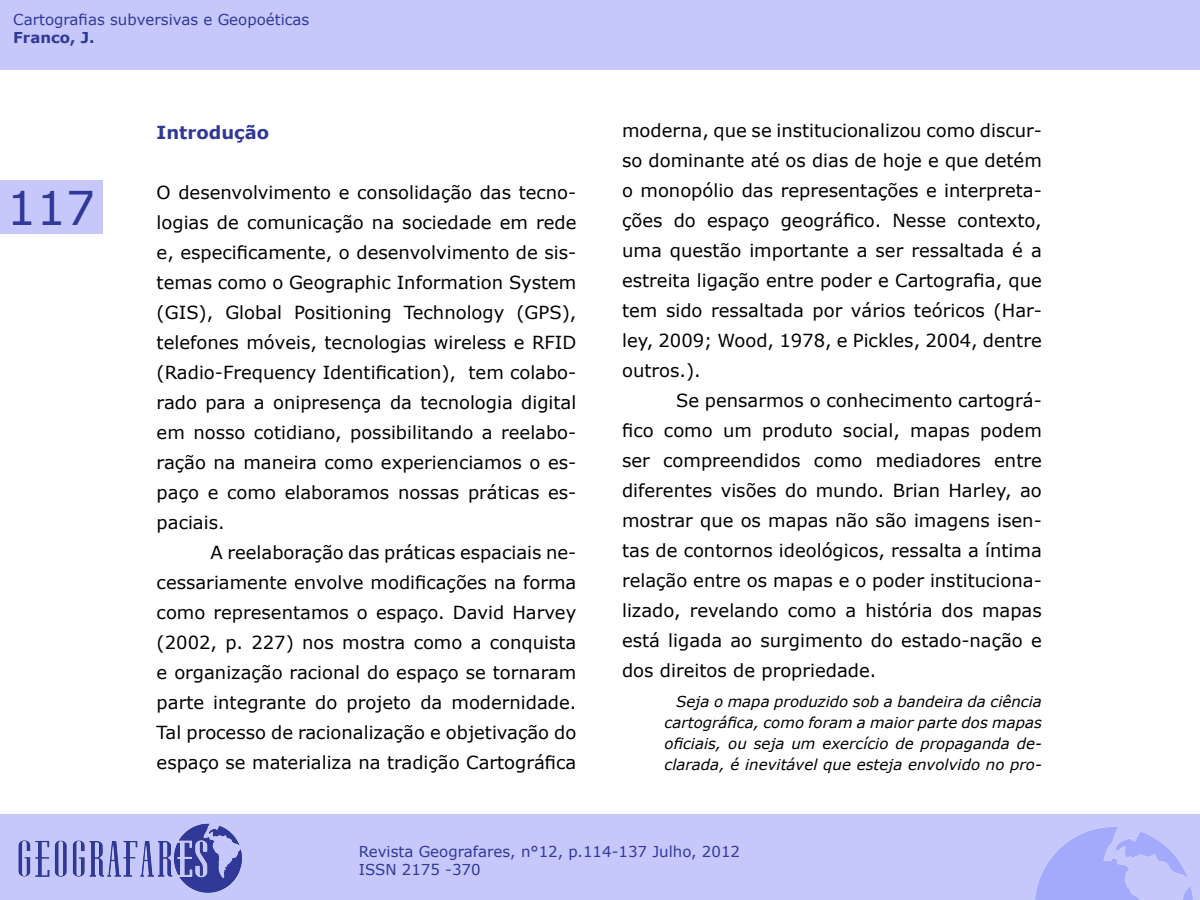
<style>
.page{position:relative;width:1200px;height:900px;background:#fff}
.page>*{position:absolute;margin:0;border:0;box-sizing:border-box;transform-origin:0 0}
.t1{font:46.5px "Verdana";color:#303898}
.t2{font:18px/30px "Verdana";color:#000;text-align:justify}
.t3{font:700 18px "Verdana";color:#303898}
.t4{font:italic 15px/21px "Verdana";color:#000;text-align:justify}
.t5{font:15px/18px "Verdana";color:#303898}
.t6{font:700 15px "Verdana";color:#303898}
</style>
<div class="page">
<div style="left:0;top:180px;width:102px;height:54px;background:#c6c8fb"></div>
<div style="left:0;top:814px;width:1200px;height:86px;background:#c6c8fb"></div>
<img style="left:18px;top:823px;width:224px;height:70px">
<img style="left:1035px;top:827px;width:158px;height:73px">
<div style="left:0;top:0;width:1200px;height:69px;background:#c6c8fb"></div>
<p class="t5" style="left:13px;top:11px;width:298px">Cartografias subversivas e Geopoéticas</p>
<p class="t6" style="left:13px;top:27px;width:83px">Franco, J.</p>
<h1 class="t1" style="left:7px;top:176px;width:90px">117</h1>
<p class="t3" style="left:157px;top:119px;width:114px">Introdução</p>
<p class="t2" style="left:157px;top:177px;width:421px">O desenvolvimento e consolidação das tecno&shy;logias de comunicação na sociedade em rede e, especificamente, o desenvolvimento de sis&shy;temas como o Geographic Information System (GIS), Global Positioning Technology (GPS), telefones móveis, tecnologias wireless e RFID (Radio-Frequency Identification), tem colabo&shy;rado para a onipresença da tecnologia digital em nosso cotidiano, possibilitando a reelabo&shy;ração na maneira como experienciamos o es&shy;paço e como elaboramos nossas práticas es&shy;paciais.</p>
<p class="t2" style="left:157px;top:537px;width:421px;text-indent:54px">A reelaboração das práticas espaciais ne&shy;cessariamente envolve modificações na forma como representamos o espaço. David Harvey (2002, p. 227) nos mostra como a conquista e organização racional do espaço se tornaram parte integrante do projeto da modernidade.<br>Tal processo de racionalização e objetivação do espaço se materializa na tradição Cartográfica</p>
<p class="t2" style="left:622px;top:116px;width:421px">moderna, que se institucionalizou como discur&shy;so dominante até os dias de hoje e que detém o monopólio das representações e interpreta&shy;ções do espaço geográfico. Nesse contexto, uma questão importante a ser ressaltada é a estreita ligação entre poder e Cartografia, que tem sido ressaltada por vários teóricos (Har&shy;ley, 2009; Wood, 1978, e Pickles, 2004, dentre outros.).</p>
<p class="t2" style="left:622px;top:386px;width:421px;text-indent:54px">Se pensarmos o conhecimento cartográ&shy;fico como um produto social, mapas podem ser compreendidos como mediadores entre diferentes visões do mundo. Brian Harley, ao mostrar que os mapas não são imagens isen&shy;tas de contornos ideológicos, ressalta a íntima relação entre os mapas e o poder instituciona&shy;lizado, revelando como a história dos mapas está ligada ao surgimento do estado-nação e dos direitos de propriedade.</p>
<p class="t4" style="left:665px;top:691px;width:379px;text-indent:11px">Seja o mapa produzido sob a bandeira da ciência cartográfica, como foram a maior parte dos mapas oficiais, ou seja um exercício de propaganda de&shy;clarada, é inevitável que esteja envolvido no pro-</p>
<p class="t5" style="left:359px;top:843px;width:383px">Revista Geografares, n°12, p.114-137 Julho, 2012<br>ISSN 2175 -370</p>
</div>
